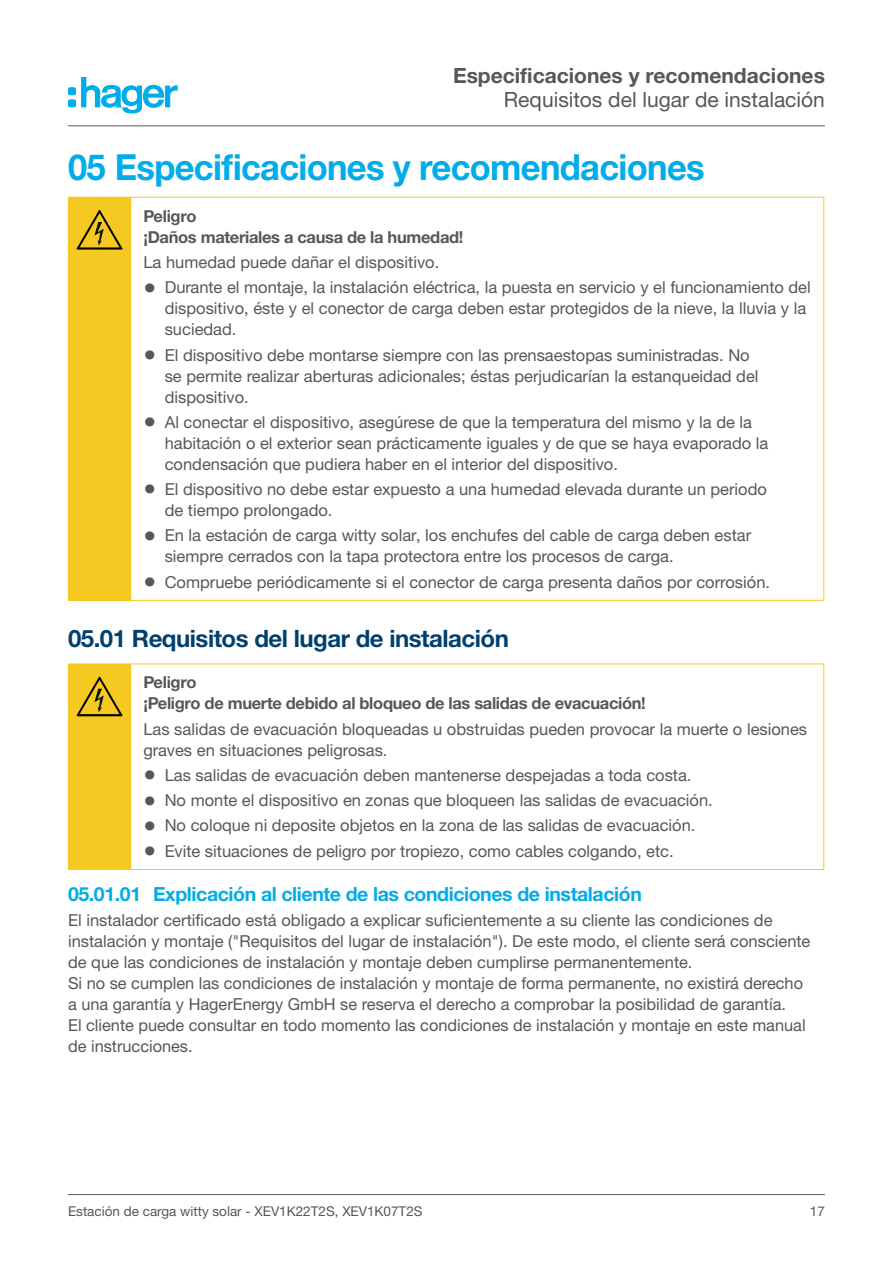
<style>
.page{position:relative;width:893px;height:1263px;background:#fff}
.page>*{position:absolute;margin:0;border:0;box-sizing:border-box;transform-origin:0 0}
.t1{font:700 36px "Helvetica Neue LTW1 G";letter-spacing:-.02em;color:#00ace9;scale:.96 1}
.t2{font:700 24px "Helvetica Neue LTW1 G";letter-spacing:-.02em;color:#00406f}
.t3{font:700 21px "Helvetica Neue LTW1 G";color:#575756}
.t4{font:21px "Helvetica Neue LTW1 G";color:#575756}
.t5{font:700 19.5px "Helvetica Neue LTW1 G";letter-spacing:-.02em;color:#00ace9}
.copy-text{font:16.5px/21px "Helvetica Neue LTW1 G";color:#575756}
.consequence{font:16.5px/21px "Helvetica Neue LTW1 G";color:#575756}
.signal-word{font:700 16.5px/21px "Helvetica Neue LTW1 G";letter-spacing:-.02em;color:#575756}
.t6{font:13.5px "Helvetica Neue LTW1 G";color:#575756}
.s1{font-size:25.5px}
</style>
<div class="page">
<hr style="left:68px;top:125px;width:757px;height:1px;background:#575756">
<hr style="left:68px;top:1194px;width:757px;height:1px;background:#575756">
<div style="left:68px;top:197px;width:63px;height:403px;background:#f5c921"></div>
<hr style="left:68px;top:600px;width:63px;height:1px;background:#f5c921">
<hr style="left:131px;top:197px;width:693px;height:1px;background:#f5c921">
<hr style="left:823px;top:198px;width:1px;height:402px;background:#f5c921">
<hr style="left:131px;top:600px;width:693px;height:1px;background:#f5c921">
<svg style="left:77px;top:210px;width:45px;height:40px"></svg>
<div style="left:68px;top:664px;width:63px;height:205px;background:#f5c921"></div>
<hr style="left:68px;top:663px;width:63px;height:1px;background:#f5c921">
<hr style="left:68px;top:869px;width:63px;height:1px;background:#f5c921">
<hr style="left:131px;top:663px;width:693px;height:1px;background:#f5c921">
<hr style="left:823px;top:664px;width:1px;height:205px;background:#f5c921">
<hr style="left:131px;top:869px;width:693px;height:1px;background:#f5c921">
<svg style="left:77px;top:677px;width:45px;height:39px"></svg>
<svg style="left:68px;top:77px;width:110px;height:36px"></svg>
<p class="t3" style="left:453px;top:63px;width:373px">Especificaciones y recomendaciones</p>
<p class="t4" style="left:504px;top:87px;width:323px">Requisitos del lugar de instalación</p>
<p class="t1" style="left:68px;top:145px;width:665px">05 Especificaciones y recomendaciones</p>
<p class="signal-word" style="left:143px;top:205px;width:322px">Peligro<br>¡Daños materiales a causa de la humedad!</p>
<p class="consequence" style="left:143px;top:252px;width:297px">La humedad puede dañar el dispositivo.</p>
<p class="copy-text" style="left:165px;top:277px;width:647px;text-indent:-21px"><span class="s1">•</span> Durante el montaje, la instalación eléctrica, la puesta en servicio y el funcionamiento del dispositivo, éste y el conector de carga deben estar protegidos de la nieve, la lluvia y la suciedad.</p>
<p class="copy-text" style="left:165px;top:344px;width:595px;text-indent:-21px"><span class="s1">•</span> El dispositivo debe montarse siempre con las prensaestopas suministradas. No se permite realizar aberturas adicionales; éstas perjudicarían la estanqueidad del dispositivo.</p>
<p class="copy-text" style="left:165px;top:411px;width:605px;text-indent:-21px"><span class="s1">•</span> Al conectar el dispositivo, asegúrese de que la temperatura del mismo y la de la habitación o el exterior sean prácticamente iguales y de que se haya evaporado la condensación que pudiera haber en el interior del dispositivo.</p>
<p class="copy-text" style="left:165px;top:479px;width:604px;text-indent:-21px"><span class="s1">•</span> El dispositivo no debe estar expuesto a una humedad elevada durante un periodo de tiempo prolongado.</p>
<p class="copy-text" style="left:165px;top:525px;width:588px;text-indent:-21px"><span class="s1">•</span> En la estación de carga witty solar, los enchufes del cable de carga deben estar siempre cerrados con la tapa protectora entre los procesos de carga.</p>
<p class="copy-text" style="left:143px;top:571px;width:628px"><span class="s1">•</span> Compruebe periódicamente si el conector de carga presenta daños por corrosión.</p>
<p class="t2" style="left:68px;top:623px;width:442px">05.01 Requisitos del lugar de instalación</p>
<p class="signal-word" style="left:143px;top:672px;width:504px">Peligro<br>¡Peligro de muerte debido al bloqueo de las salidas de evacuación!</p>
<p class="consequence" style="left:143px;top:718px;width:665px">Las salidas de evacuación bloqueadas u obstruidas pueden provocar la muerte o lesiones graves en situaciones peligrosas.</p>
<p class="copy-text" style="left:143px;top:764px;width:550px"><span class="s1">•</span> Las salidas de evacuación deben mantenerse despejadas a toda costa.</p>
<p class="copy-text" style="left:143px;top:790px;width:571px"><span class="s1">•</span> No monte el dispositivo en zonas que bloqueen las salidas de evacuación.</p>
<p class="copy-text" style="left:143px;top:815px;width:553px"><span class="s1">•</span> No coloque ni deposite objetos en la zona de las salidas de evacuación.</p>
<p class="copy-text" style="left:143px;top:840px;width:532px"><span class="s1">•</span> Evite situaciones de peligro por tropiezo, como cables colgando, etc.</p>
<p class="t5" style="left:68px;top:882px;width:575px">05.01.01 Explicación al cliente de las condiciones de instalación</p>
<p class="copy-text" style="left:68px;top:910px;width:744px">El instalador certificado está obligado a explicar suficientemente a su cliente las condiciones de instalación y montaje ("Requisitos del lugar de instalación"). De este modo, el cliente será consciente de que las condiciones de instalación y montaje deben cumplirse permanentemente.</p>
<p class="copy-text" style="left:68px;top:973px;width:736px">Si no se cumplen las condiciones de instalación y montaje de forma permanente, no existirá derecho a una garantía y HagerEnergy GmbH se reserva el derecho a comprobar la posibilidad de garantía.</p>
<p class="copy-text" style="left:68px;top:1015px;width:739px">El cliente puede consultar en todo momento las condiciones de instalación y montaje en este manual de instrucciones.</p>
<p class="t6" style="left:68px;top:1203px;width:356px">Estación de carga witty solar - XEV1K22T2S, XEV1K07T2S</p>
<p class="t6" style="left:810px;top:1203px;width:17px">17</p>
</div>
